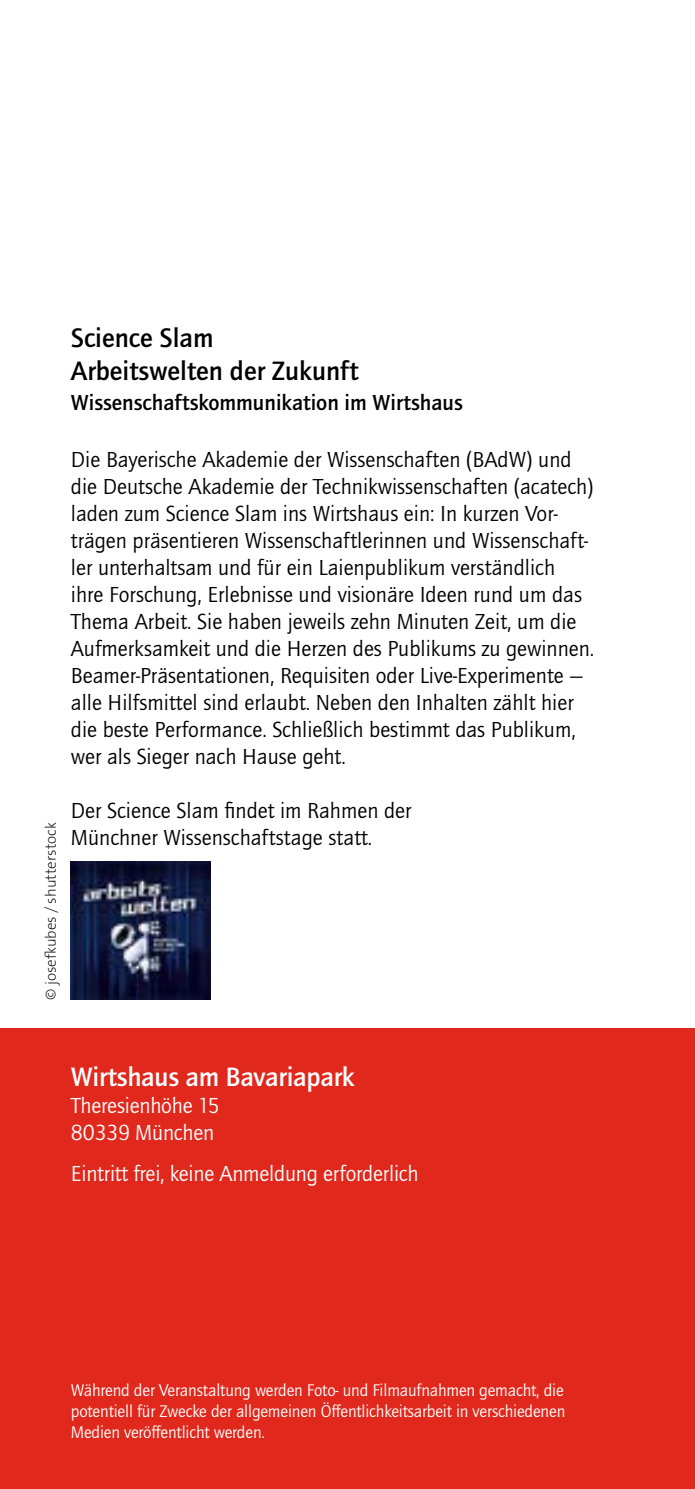
<style>
.page{position:relative;width:695px;height:1489px;background:#fff}
.page>*{position:absolute;margin:0;border:0;box-sizing:border-box;transform-origin:0 0}
.t1{font:500 27.5px/33px "Quay Sans ITC Std";color:#000}
.t2{font:500 27.5px "Quay Sans ITC Std";letter-spacing:-.01em;color:#fff}
.t3{font:22.5px/27px "Quay Sans ITC Std";color:#000}
.t4{font:22.5px/27px "Quay Sans ITC Std";letter-spacing:-.01em;color:#fff}
.t5{font:500 22.5px "Quay Sans ITC Std";color:#000}
.t6{font:17.5px/21px "Quay Sans ITC Std";letter-spacing:-.01em;color:#fff;text-align:justify}
.t7{font:200 15px "The Sans Os F";color:#000}
</style>
<div class="page">
<div style="left:0;top:1028px;width:694px;height:460px;background:#e1281c"></div>
<img style="left:71px;top:861px;width:139px;height:138px">
<p class="t1" style="left:71px;top:321px;width:289px">Science Slam<br>Arbeitswelten der Zukunft</p>
<p class="t5" style="left:71px;top:390px;width:393px">Wissenschaftskommunikation im Wirtshaus</p>
<p class="t7" style="left:41px;top:999px;width:179px;rotate:-90deg">© josefkubes / shutterstock</p>
<p class="t3" style="left:71px;top:446px;width:525px">Die Bayerische Akademie der Wissenschaften (BAdW) und die Deutsche Akademie der Technikwissenschaften (acatech) laden zum Science Slam ins Wirtshaus ein: In kurzen Vor&shy;trägen präsentieren Wissenschaftlerinnen und Wissenschaft&shy;ler unterhaltsam und für ein Laienpublikum verständlich<br>ihre Forschung, Erlebnisse und visionäre Ideen rund um das Thema Arbeit. Sie haben jeweils zehn Minuten Zeit, um die Aufmerksamkeit und die Herzen des Publikums zu gewinnen.<br>Beamer-Präsentationen, Requisiten oder Live-Experimente — alle Hilfsmittel sind erlaubt. Neben den Inhalten zählt hier die beste Performance. Schließlich bestimmt das Publikum, wer als Sieger nach Hause geht.</p>
<p class="t3" style="left:71px;top:797px;width:342px">Der Science Slam findet im Rahmen der<br>Münchner Wissenschaftstage statt.</p>
<p class="t2" style="left:71px;top:1061px;width:285px">Wirtshaus am Bavariapark</p>
<p class="t4" style="left:71px;top:1092px;width:150px">Theresienhöhe 15<br>80339 München</p>
<p class="t4" style="left:71px;top:1160px;width:349px">Eintritt frei, keine Anmeldung erforderlich</p>
<p class="t6" style="left:71px;top:1379px;width:496px">Während der Veranstaltung werden Foto- und Filmaufnahmen gemacht, die potentiell für Zwecke der allgemeinen Öffentlichkeitsarbeit in verschiedenen Medien veröffentlicht werden.</p>
</div>
